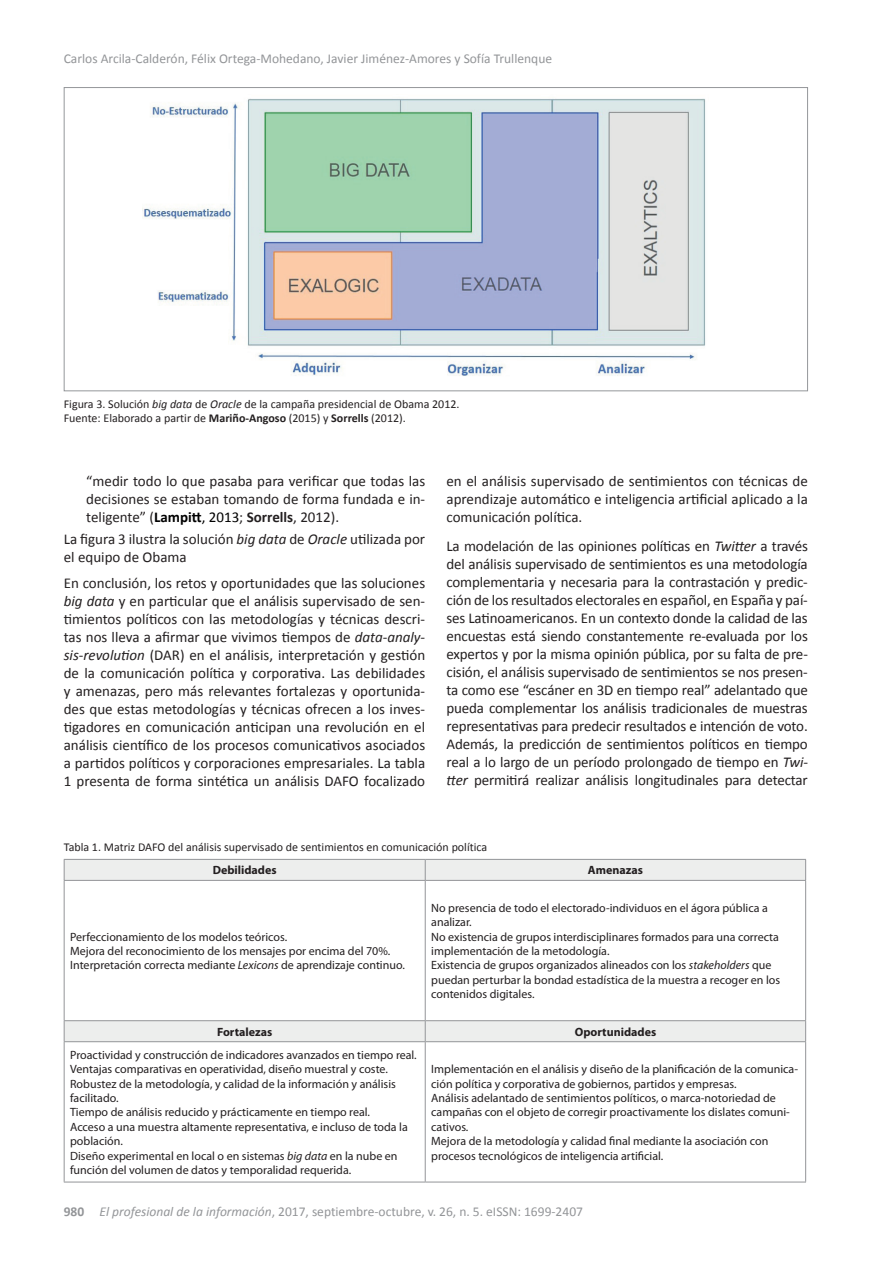
<style>
.page{position:relative;width:893px;height:1263px;background:#fff}
.page>*{position:absolute;margin:0;border:0;box-sizing:border-box;transform-origin:0 0}
.t1{font:15px/18px "Calibri";color:#231f20;text-align:justify}
.t2{font:13.5px "Calibri";color:#939598}
.t3{font:12px/14.4px "Myriad Pro";color:#231f20}
.t4{font:12px/14.4px "Calibri";color:#231f20}
.t5{font:700 12px "Myriad Pro";color:#231f20}
.s1{font-style:italic}
.s2{font-weight:700}
.s3{font-weight:700;color:#000001}
.s4{color:#000001}
</style>
<div class="page">
<img style="left:142px;top:98px;width:564px;height:278px">
<svg style="left:65px;top:860px;width:740px;height:181px"></svg>
<hr style="left:64px;top:859px;width:361px;height:1px;background:#939598">
<svg style="left:64px;top:860px;width:1px;height:20px"></svg>
<hr style="left:425px;top:859px;width:381px;height:1px;background:#939598">
<svg style="left:425px;top:860px;width:1px;height:20px"></svg>
<svg style="left:805px;top:860px;width:1px;height:20px"></svg>
<hr style="left:64px;top:880px;width:361px;height:1px;background:#939598">
<hr style="left:64px;top:881px;width:1px;height:139px;background:#939598">
<hr style="left:425px;top:880px;width:381px;height:1px;background:#939598">
<hr style="left:425px;top:881px;width:1px;height:139px;background:#939598">
<hr style="left:805px;top:881px;width:1px;height:139px;background:#939598">
<hr style="left:64px;top:1020px;width:361px;height:1px;background:#939598">
<svg style="left:64px;top:1021px;width:1px;height:20px"></svg>
<hr style="left:425px;top:1020px;width:381px;height:1px;background:#939598">
<svg style="left:425px;top:1021px;width:1px;height:20px"></svg>
<svg style="left:805px;top:1021px;width:1px;height:20px"></svg>
<hr style="left:64px;top:1041px;width:361px;height:1px;background:#939598">
<hr style="left:64px;top:1042px;width:1px;height:140px;background:#939598">
<hr style="left:425px;top:1041px;width:381px;height:1px;background:#939598">
<hr style="left:425px;top:1042px;width:1px;height:140px;background:#939598">
<hr style="left:805px;top:1042px;width:1px;height:140px;background:#939598">
<hr style="left:64px;top:1182px;width:361px;height:1px;background:#939598">
<hr style="left:425px;top:1182px;width:381px;height:1px;background:#939598">
<p class="t2" style="left:64px;top:50px;width:490px">Carlos Arcila-Calderón, Félix Ortega-Mohedano, Javier Jiménez-Amores y Sofía Trullenque</p>
<p class="t4" style="left:64px;top:397px;width:397px">Figura 3. Solución <span class="s1">big data</span> de <span class="s1">Oracle</span> de la campaña presidencial de Obama 2012.<br>Fuente: Elaborado a partir de <span class="s2">Mariño-Angoso</span> (2015) y <span class="s2">Sorrells</span> (2012).</p>
<p class="t1" style="left:86px;top:472px;width:340px">“medir todo lo que pasaba para verificar que todas las decisiones se estaban tomando de forma fundada e in&shy;teligente” (<span class="s3">Lampitt</span><span class="s4">, 2013</span>; <span class="s2">Sorrells</span>, 2012).</p>
<p class="t1" style="left:64px;top:530px;width:363px">La figura 3 ilustra la solución <span class="s1">big data</span> de <span class="s1">Oracle</span> utilizada por el equipo de Obama</p>
<p class="t1" style="left:64px;top:574px;width:363px">En conclusión, los retos y oportunidades que las soluciones <span class="s1">big data</span> y en particular que el análisis supervisado de sen&shy;timientos políticos con las metodologías y técnicas descri&shy;tas nos lleva a afirmar que vivimos tiempos de <span class="s1">data-analy&shy;sis-revolution</span> (DAR) en el análisis, interpretación y gestión de la comunicación política y corporativa. Las debilidades y amenazas, pero más relevantes fortalezas y oportunida&shy;des que estas metodologías y técnicas ofrecen a los inves&shy;tigadores en comunicación anticipan una revolución en el análisis científico de los procesos comunicativos asociados a partidos políticos y corporaciones empresariales. La tabla 1 presenta de forma sintética un análisis DAFO focalizado</p>
<p class="t1" style="left:446px;top:472px;width:363px">en el análisis supervisado de sentimientos con técnicas de aprendizaje automático e inteligencia artificial aplicado a la comunicación política.</p>
<p class="t1" style="left:446px;top:537px;width:363px">La modelación de las opiniones políticas en <span class="s1">Twitter</span> a través del análisis supervisado de sentimientos es una metodología complementaria y necesaria para la contrastación y predic&shy;ción de los resultados electorales en español, en España y paí&shy;ses Latinoamericanos. En un contexto donde la calidad de las encuestas está siendo constantemente re-evaluada por los expertos y por la misma opinión pública, por su falta de pre&shy;cisión, el análisis supervisado de sentimientos se nos presen&shy;ta como ese “escáner en 3D en tiempo real” adelantado que pueda complementar los análisis tradicionales de muestras representativas para predecir resultados e intención de voto.<br>Además, la predicción de sentimientos políticos en tiempo real a lo largo de un período prolongado de tiempo en <span class="s1">Twi&shy;tter</span> permitirá realizar análisis longitudinales para detectar</p>
<p class="t4" style="left:64px;top:840px;width:425px">Tabla 1. Matriz DAFO del análisis supervisado de sentimientos en comunicación política</p>
<p class="t5" style="left:213px;top:862px;width:65px">Debilidades</p>
<p class="t5" style="left:588px;top:862px;width:56px">Amenazas</p>
<p class="t3" style="left:70px;top:929px;width:336px">Perfeccionamiento de los modelos teóricos.<br>Mejora del reconocimiento de los mensajes por encima del 70%.<br>Interpretación correcta mediante <span class="s1">Lexicons</span> de aprendizaje continuo.</p>
<p class="t3" style="left:431px;top:900px;width:350px">No presencia de todo el electorado-individuos en el ágora pública a analizar.<br>No existencia de grupos interdisciplinares formados para una correcta implementación de la metodología.<br>Existencia de grupos organizados alineados con los <span class="s1">stakeholders</span> que puedan perturbar la bondad estadística de la muestra a recoger en los contenidos digitales.</p>
<p class="t5" style="left:217px;top:1024px;width:57px">Fortalezas</p>
<p class="t5" style="left:575px;top:1024px;width:83px">Oportunidades</p>
<p class="t3" style="left:70px;top:1047px;width:348px">Proactividad y construcción de indicadores avanzados en tiempo real.<br>Ventajas comparativas en operatividad, diseño muestral y coste.<br>Robustez de la metodología, y calidad de la información y análisis facilitado.<br>Tiempo de análisis reducido y prácticamente en tiempo real.<br>Acceso a una muestra altamente representativa, e incluso de toda la población.<br>Diseño experimental en local o en sistemas <span class="s1">big data</span> en la nube en función del volumen de datos y temporalidad requerida.</p>
<p class="t3" style="left:431px;top:1062px;width:368px">Implementación en el análisis y diseño de la planificación de la comunica&shy;ción política y corporativa de gobiernos, partidos y empresas.<br>Análisis adelantado de sentimientos políticos, o marca-notoriedad de campañas con el objeto de corregir proactivamente los dislates comuni&shy;cativos.<br>Mejora de la metodología y calidad final mediante la asociación con procesos tecnológicos de inteligencia artificial.</p>
<p class="t2" style="left:64px;top:1203px;width:521px"><span class="s2">980</span> <span class="s1">El profesional de la información</span>, 2017, septiembre-octubre, v. 26, n. 5. eISSN: 1699-2407</p>
</div>
